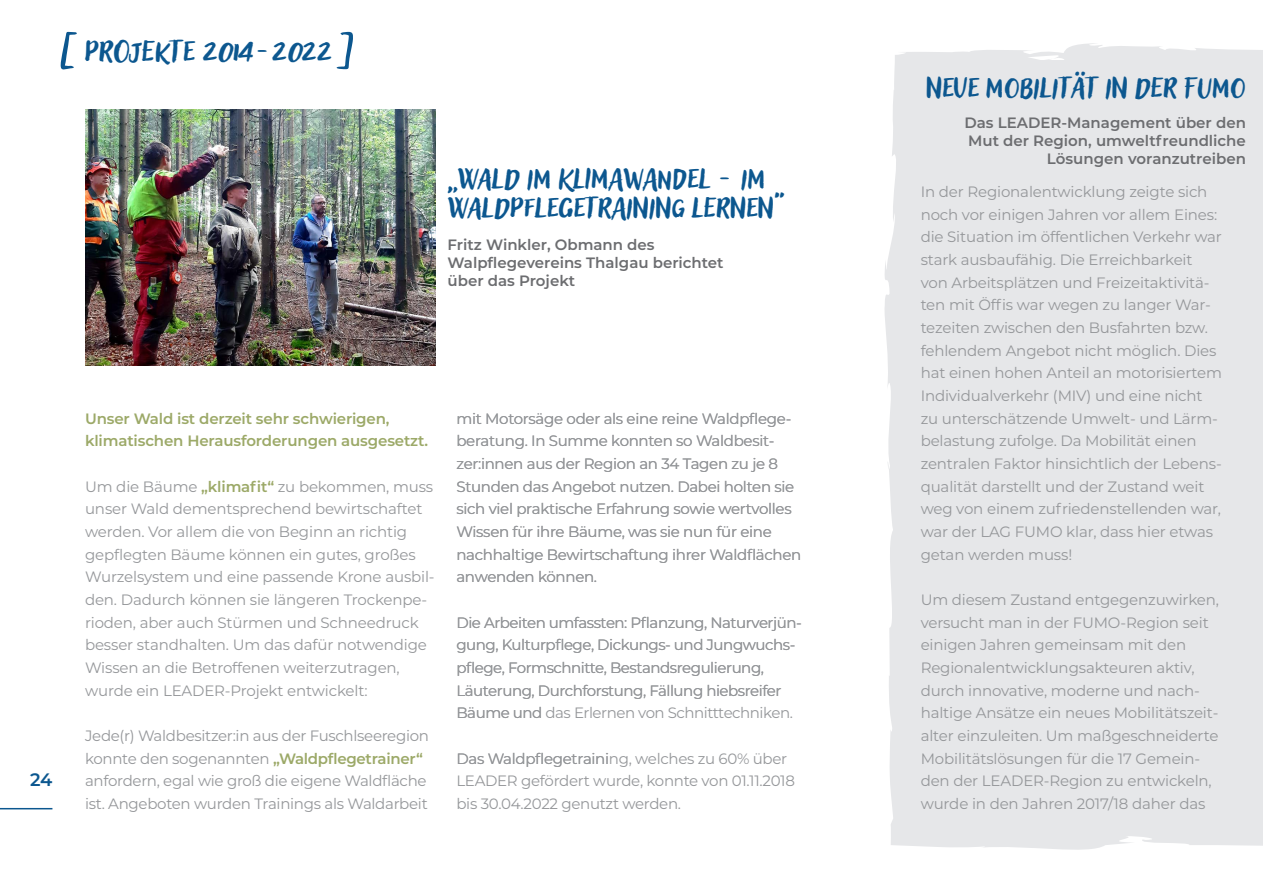
<style>
.page{position:relative;width:1263px;height:893px;background:#fff}
.page>*{position:absolute;margin:0;border:0;box-sizing:border-box;transform-origin:0 0}
.t1{font:39px "Adlery Pro Blockletter Blocklet";color:#0c578f}
.t2{font:37.5px "Adlery Pro Blockletter Blocklet";color:#0c578f}
.t3{font:600 18px "Montserrat";color:#0c578f}
.t4{font:15px/22.6px "Montserrat";letter-spacing:-.01em;color:#95979a}
.t5{font:15px/22.6px "Montserrat";letter-spacing:-.03em;color:#95979a}
.t6{font:600 15px/18px "Montserrat";color:#6c6d70;text-align:right}
.t7{font:600 15px/22.6px "Montserrat";letter-spacing:-.01em;color:#9ca968}
.s1{font-weight:600;color:#9ca968}
</style>
<div class="page">
<hr style="left:0;top:808px;width:52px;height:1px;background:#0c578f">
<div style="left:884px;top:43px;width:379px;height:807px;background:#e6e7e9"></div>
<svg style="left:1018px;top:68px;width:17px;height:3px"></svg>
<svg style="left:914px;top:817px;width:4px;height:3px"></svg>
<svg style="left:916px;top:281px;width:1px;height:14px"></svg>
<svg style="left:912px;top:504px;width:3px;height:7px"></svg>
<svg style="left:915px;top:672px;width:4px;height:27px"></svg>
<img style="left:85px;top:109px;width:350px;height:256px">
<svg style="left:61px;top:32px;width:16px;height:37px"></svg>
<svg style="left:337px;top:32px;width:16px;height:37px"></svg>
<h1 class="t1" style="left:84px;top:24px;width:30px">PROJEKTE</h1>
<h1 class="t1" style="left:202px;top:24px;width:131px">2014-2022</h1>
<h2 class="t2" style="left:448px;top:153px;width:211px">„WALD IM KLIMAWANDEL</h2>
<h2 class="t2" style="left:718px;top:153px;width:35px">- IM</h2>
<h2 class="t2" style="left:448px;top:181px;width:101px">WALDP FLEGETRAINING</h2>
<h2 class="t2" style="left:692px;top:181px;width:15px">LERNEN</h2>
<h2 class="t2" style="left:774px;top:181px;width:10px">“</h2>
<p class="t6" style="left:448px;top:235px;width:278px;text-align:left">Fritz Winkler, Obmann des<br>Walpflegevereins Thalgau berichtet über das Projekt</p>
<p class="t3" style="left:30px;top:767px;width:24px">24</p>
<p class="t7" style="left:85px;top:406px;width:345px">Unser Wald ist derzeit sehr schwierigen, klimatischen Herausforderungen ausgesetzt.</p>
<p class="t4" style="left:85px;top:474px;width:351px">Um die Bäume <span class="s1">„klimafit“</span> zu bekommen, muss unser Wald dementsprechend bewirtschaftet werden. Vor allem die von Beginn an richtig gepflegten Bäume können ein gutes, großes Wurzelsystem und eine passende Krone ausbil&shy;den. Dadurch können sie längeren Trockenpe&shy;rioden, aber auch Stürmen und Schneedruck besser standhalten. Um das dafür notwendige Wissen an die Betroffenen weiterzutragen, wurde ein LEADER-Projekt entwickelt:</p>
<p class="t4" style="left:85px;top:724px;width:345px">Jede(r) Waldbesitzer:in aus der Fuschlseeregion konnte den sogenannten <span class="s1">„Waldpflegetrainer“ </span>anfordern, egal wie groß die eigene Waldfläche ist. Angeboten wurden Trainings als Waldarbeit</p>
<p class="t4" style="left:456px;top:406px;width:346px">mit Motorsäge oder als eine reine Waldpflege&shy;beratung. In Summe konnten so Waldbesit&shy;zer:innen aus der Region an 34 Tagen zu je 8<br>Stunden das Angebot nutzen. Dabei holten sie sich viel praktische Erfahrung sowie wertvolles Wissen für ihre Bäume, was sie nun für eine nachhaltige Bewirtschaftung ihrer Waldflächen anwenden können.</p>
<p class="t5" style="left:456px;top:610px;width:347px">Die Arbeiten umfassten: Pflanzung, Naturverjün&shy;gung, Kulturpflege, Dickungs- und Jungwuchs&shy;pflege, Formschnitte, Bestandsregulierung, Läuterung, Durchforstung, Fällung hiebsreifer</p>
<p class="t5" style="left:456px;top:701px;width:338px">Bäume und das Erlernen von Schnitttechniken.</p>
<p class="t4" style="left:456px;top:746px;width:340px">Das Waldpflegetraining, welches zu 60% über<br>LEADER gefördert wurde, konnte von 01.11.2018 bis 30.04.2022 genutzt werden.</p>
<h2 class="t2" style="left:926px;top:61px;width:91px">NEUE MOBILITÄT</h2>
<h2 class="t2" style="left:1105px;top:61px;width:142px">IN DER FUMO</h2>
<p class="t6" style="left:964px;top:113px;width:283px">Das LEADER-Management über den<br>Mut der Region, umweltfreundliche<br>Lösungen voranzutreiben</p>
<p class="t4" style="left:921px;top:180px;width:303px">In der Regionalentwicklung zeigte sich noch vor einigen Jahren vor allem Eines: die Situation im öffentlichen Verkehr war stark ausbaufähig. Die Erreichbarkeit von Arbeitsplätzen und Freizeitaktivitä&shy;ten mit Öffis war wegen zu langer War&shy;tezeiten zwischen den Busfahrten bzw. fehlendem Angebot nicht möglich. Dies hat einen hohen Anteil an motorisiertem Individualverkehr (MIV) und eine nicht zu unterschätzende Umwelt- und Lärm&shy;belastung zufolge. Da Mobilität einen zentralen Faktor hinsichtlich der Lebens&shy;qualität darstellt und der Zustand weit weg von einem zufriedenstellenden war, war der LAG FUMO klar, dass hier etwas getan werden muss!</p>
<p class="t4" style="left:921px;top:588px;width:300px">Um diesem Zustand entgegenzuwirken, versucht man in der FUMO-Region seit einigen Jahren gemeinsam mit den Regionalentwicklungsakteuren aktiv, durch innovative, moderne und nach&shy;haltige Ansätze ein neues Mobilitätszeit&shy;alter einzuleiten. Um maßgeschneiderte Mobilitätslösungen für die 17 Gemein&shy;den der LEADER-Region zu entwickeln, wurde in den Jahren 2017/18 daher das</p>
</div>
